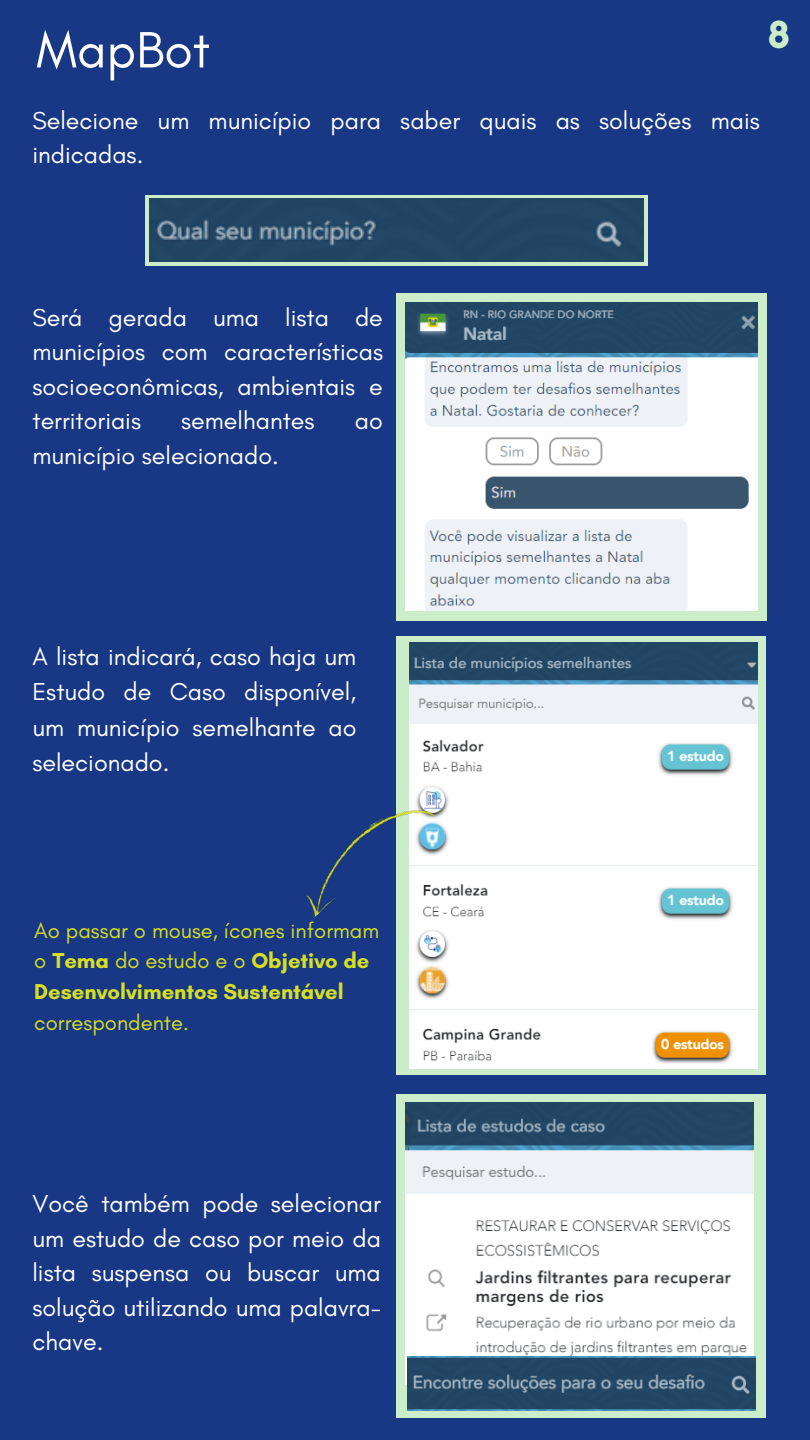
<style>
.page{position:relative;width:810px;height:1440px;background:#183784}
.page>*{position:absolute;margin:0;border:0;box-sizing:border-box;transform-origin:0 0}
.t1{font:52px "Glacial Indifference";color:#fff}
.t2{font:700 40px "Glacial Indifference";color:#ccedca}
.t3{font:25px/34.5px "Glacial Indifference";color:#fff;text-align:justify}
.t4{font:700 22px/30.8px "Glacial Indifference";color:#d7df23}
.t5{font:22px "Glacial Indifference";color:#d7df23}
.s1{font-weight:400}
</style>
<div class="page">
<div style="left:396px;top:293px;width:370px;height:327px;background:#ccedca"></div>
<img style="left:405px;top:303px;width:353px;height:307px">
<div style="left:396px;top:1094px;width:370px;height:323px;background:#ccedca"></div>
<div style="left:396px;top:636px;width:369px;height:438px;background:#ccedca"></div>
<img style="left:405px;top:1102px;width:348px;height:282px">
<img style="left:407px;top:1357px;width:348px;height:54px">
<img style="left:409px;top:642px;width:348px;height:426px">
<img style="left:306px;top:794px;width:140px;height:124px">
<div style="left:145px;top:195px;width:502px;height:71px;background:#ccedca"></div>
<img style="left:149px;top:199px;width:495px;height:63px">
<h1 class="t1" style="left:36px;top:18px;width:175px">MapBot</h1>
<p class="t3" style="left:32px;top:103px;width:729px">Selecione um município para saber quais as soluções mais indicadas.</p>
<h2 class="t2" style="left:768px;top:10px;width:24px">8</h2>
<p class="t3" style="left:32px;top:300px;width:352px">Será gerada uma lista de municípios com características socioeconômicas, ambientais e territoriais</p>
<p class="t3" style="left:181px;top:403px;width:135px">semelhantes</p>
<p class="t3" style="left:355px;top:403px;width:29px">ao</p>
<p class="t3" style="left:32px;top:438px;width:248px">município selecionado.</p>
<p class="t3" style="left:32px;top:639px;width:326px;line-height:35.2px">A lista indicará, caso haja um Estudo de Caso disponível, um município semelhante ao selecionado.</p>
<p class="t4" style="left:34px;top:915px;width:347px"><span class="s1">Ao passar o mouse, ícones informam o</span> Tema <span class="s1">do estudo e o</span> Objetivo de<br>Desenvolvimentos Sustentável</p>
<p class="t5" style="left:34px;top:1009px;width:156px">correspondente.</p>
<p class="t3" style="left:32px;top:1186px;width:350px">Você também pode selecionar um estudo de caso por meio da lista suspensa ou buscar uma solução utilizando uma palavra&shy;chave.</p>
</div>
